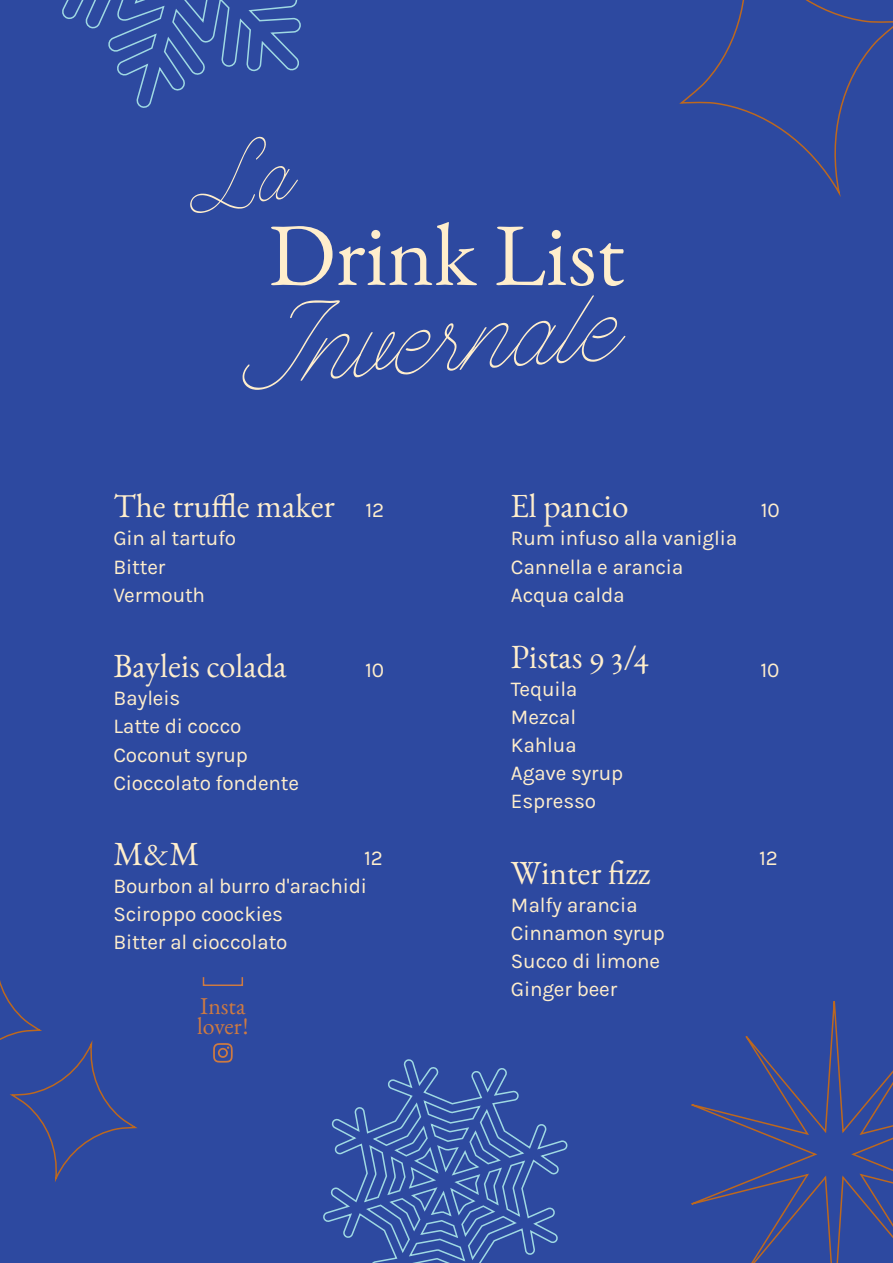
<style>
.page{position:relative;width:893px;height:1263px;background:#2d49a0}
.page>*{position:absolute;margin:0;border:0;box-sizing:border-box;transform-origin:0 0}
.t1{font:96.15px "Advena";color:#fec}
.t2{font:89.1px "EB Garamond 12";color:#fec}
.t3{font:33.9px "EB Garamond 12";color:#fec}
.t4{font:24.3px/19.4px "EB Garamond 12";color:#ce7a41}
.t5{font:21.15px/28.2px "Karla";letter-spacing:-.01em;color:#fec}
</style>
<div class="page">
<div style="left:203px;top:976px;width:40px;height:10px;border:2px solid #ce7a41"></div>
<svg style="left:213px;top:1043px;width:20px;height:19px"></svg>
<svg style="left:0;top:980px;width:137px;height:202px"></svg>
<svg style="left:680px;top:0;width:213px;height:197px"></svg>
<svg style="left:691px;top:1001px;width:202px;height:262px"></svg>
<svg style="left:323px;top:1059px;width:245px;height:204px"></svg>
<svg style="left:62px;top:0;width:239px;height:108px"></svg>
<h2 class="t2" style="left:268px;top:198px;width:357px">Drink List</h2>
<h1 class="t1" style="left:237px;top:296px;width:381px;rotate:-4deg">Invernale</h1>
<h3 class="t3" style="left:113px;top:484px;width:223px">The truffle maker</h3>
<p class="t5" style="left:113px;top:525px;width:124px">Gin al tartufo<br>Bitter<br>Vermouth</p>
<h3 class="t3" style="left:113px;top:644px;width:175px">Bayleis colada</h3>
<p class="t5" style="left:113px;top:684px;width:187px">Bayleis<br>Latte di cocco<br>Coconut syrup<br>Cioccolato fondente</p>
<p class="t5" style="left:366px;top:496px;width:20px">12</p>
<p class="t5" style="left:365px;top:656px;width:20px">10</p>
<h3 class="t3" style="left:113px;top:832px;width:87px">M&amp;M</h3>
<p class="t5" style="left:113px;top:872px;width:255px">Bourbon al burro d'arachidi<br>Sciroppo coockies<br>Bitter al cioccolato</p>
<p class="t5" style="left:364px;top:844px;width:20px">12</p>
<p class="t4" style="left:197px;top:996px;width:53px">Insta lover!</p>
<h3 class="t3" style="left:511px;top:484px;width:119px">El pancio</h3>
<p class="t5" style="left:511px;top:525px;width:228px">Rum infuso alla vaniglia<br>Cannella e arancia<br>Acqua calda</p>
<h3 class="t3" style="left:511px;top:634px;width:140px">Pistas 9 3/4</h3>
<p class="t5" style="left:511px;top:675px;width:114px">Tequila<br>Mezcal<br>Kahlua<br>Agave syrup<br>Espresso</p>
<h3 class="t3" style="left:511px;top:850px;width:141px">Winter fizz</h3>
<p class="t5" style="left:511px;top:891px;width:156px">Malfy arancia<br>Cinnamon syrup<br>Succo di limone<br>Ginger beer</p>
<p class="t5" style="left:761px;top:496px;width:20px">10</p>
<p class="t5" style="left:760px;top:656px;width:20px">10</p>
<p class="t5" style="left:759px;top:844px;width:20px">12</p>
</div>
